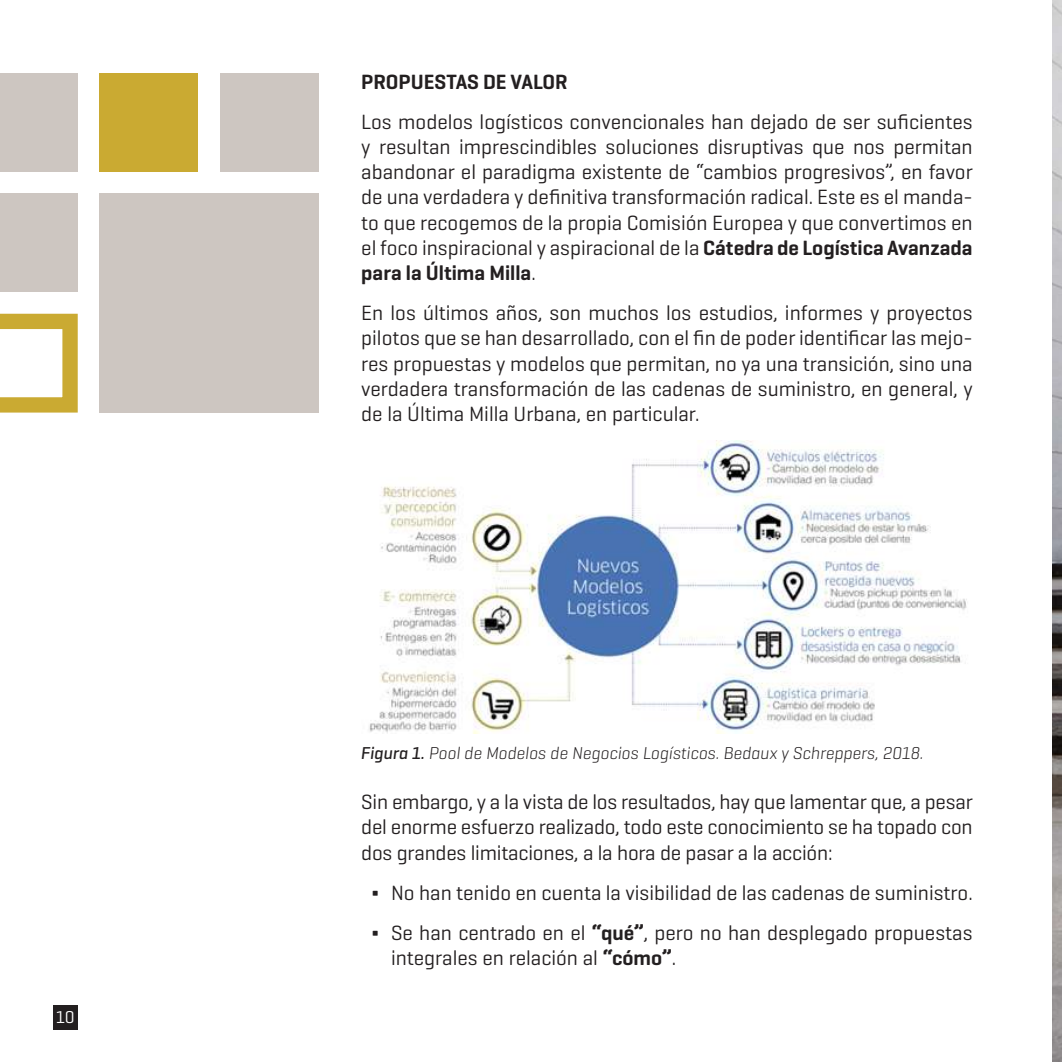
<style>
.page{position:relative;width:1062px;height:1062px;background:#fff}
.page>*{position:absolute;margin:0;border:0;box-sizing:border-box;transform-origin:0 0}
.t1{font:21px/25.2px "Geogrotesque";color:#231f20;text-align:justify}
.t2{font:600 21px "Geogrotesque";color:#231f20}
.t3{font:italic 300 17.5px "Geogrotesque";color:#231f20}
.t4{font:17.5px "Geogrotesque";color:#fff}
.s1{font-weight:600}
.s2{font-weight:500}
</style>
<div class="page">
<div style="left:53px;top:1005px;width:25px;height:25px;background:#231f20"></div>
<img style="left:369px;top:441px;width:598px;height:292px">
<div style="left:99px;top:193px;width:219px;height:219px;background:#cdc6c1"></div>
<div style="left:0;top:193px;width:78px;height:99px;background:#cdc6c1"></div>
<svg style="left:0;top:314px;width:78px;height:98px"></svg>
<div style="left:0;top:73px;width:78px;height:99px;background:#cdc6c1"></div>
<div style="left:99px;top:73px;width:99px;height:99px;background:#caaa32"></div>
<div style="left:220px;top:73px;width:98px;height:99px;background:#cdc6c1"></div>
<img style="left:1052px;top:0;width:10px;height:1062px">
<p class="t4" style="left:56px;top:1006px;width:20px">10</p>
<p class="t2" style="left:361px;top:68px;width:208px">PROPUESTAS DE VALOR</p>
<p class="t1" style="left:361px;top:108px;width:613px">Los modelos logísticos convencionales han dejado de ser suficientes y resultan imprescindibles soluciones disruptivas que nos permitan abandonar el paradigma existente de “cambios progresivos”, en favor de una verdadera y definitiva transformación radical. Este es el manda&shy;to que recogemos de la propia Comisión Europea y que convertimos en el foco inspiracional y aspiracional de la <span class="s1">Cátedra de Logística Avanzada para la Última Milla</span>.</p>
<p class="t1" style="left:361px;top:300px;width:613px">En los últimos años, son muchos los estudios, informes y proyectos pilotos que se han desarrollado, con el fin de poder identificar las mejo&shy;res propuestas y modelos que permitan, no ya una transición, sino una verdadera transformación de las cadenas de suministro, en general, y de la Última Milla Urbana, en particular.</p>
<p class="t3" style="left:361px;top:742px;width:564px"><span class="s2">Figura 1.</span> Pool de Modelos de Negocios Logísticos. Bedaux y Schreppers, 2018.</p>
<p class="t1" style="left:361px;top:789px;width:613px">Sin embargo, y a la vista de los resultados, hay que lamentar que, a pesar del enorme esfuerzo realizado, todo este conocimiento se ha topado con dos grandes limitaciones, a la hora de pasar a la acción:</p>
<p class="t1" style="left:371px;top:872px;width:603px;line-height:40.1px"><span class="s1">Δ</span> No han tenido en cuenta la visibilidad de las cadenas de suministro.<br><span class="s1">Δ</span> Se han centrado en el <span class="s1">“qué”</span>, pero no han desplegado propuestas</p>
<p class="t1" style="left:391px;top:944px;width:286px">integrales en relación al <span class="s1">“cómo”</span>.</p>
</div>
